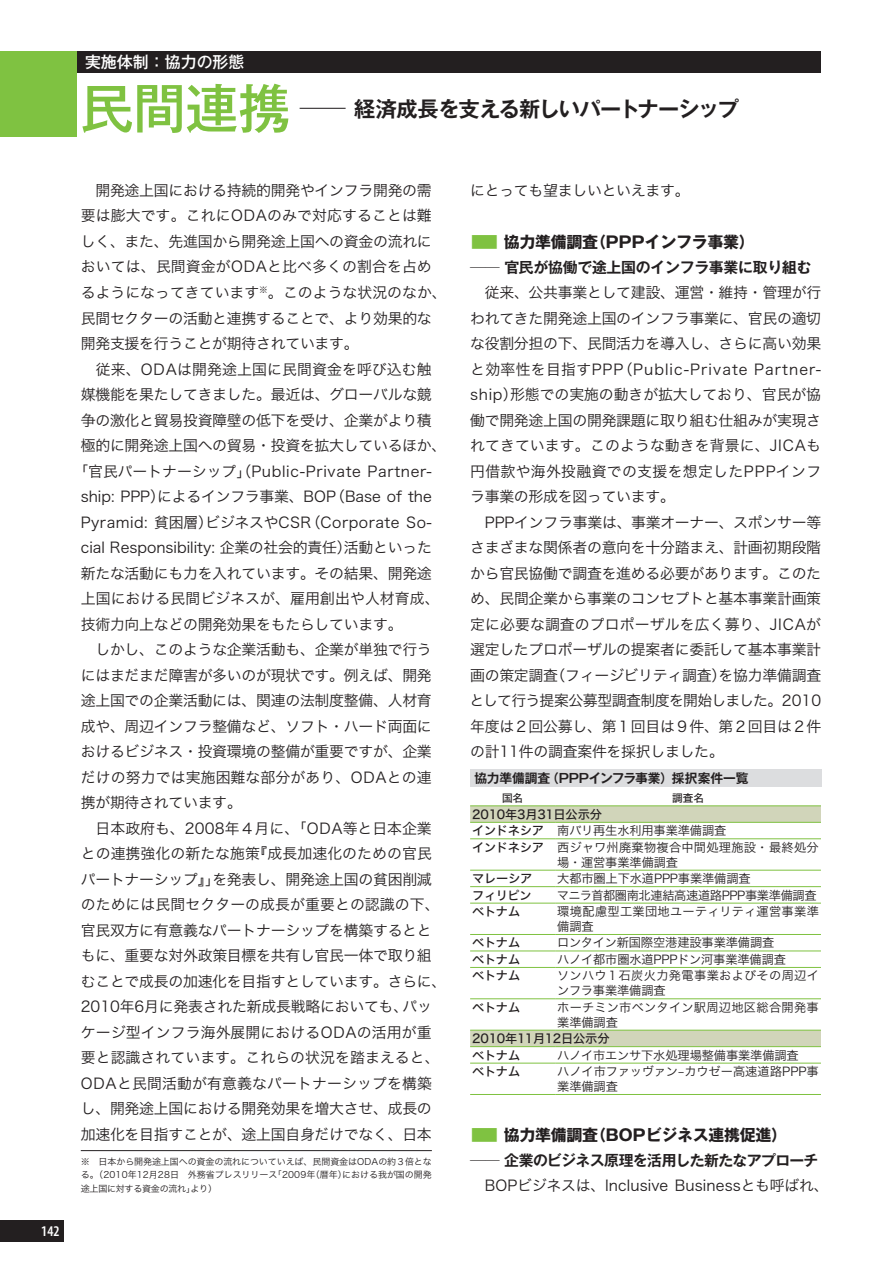
<style>
.page{position:relative;width:893px;height:1263px;background:#fff}
.page>*{position:absolute;margin:0;border:0;box-sizing:border-box;transform-origin:0 0}
.t1{font:700 21.3px "Gothic MB101 Pro De";letter-spacing:-.04em;color:#231f20}
.t2{font:700 15.9px "Gothic MB101 Pro";letter-spacing:-.015em;color:#231f20}
.t3{font:500 15.9px "Gothic MB101 Pro";color:#fff}
.t4{font:14.85px/25.5px "Hira Kaku Pro W3";letter-spacing:-.02em;color:#231f20}
.t5{font:14.85px "Hira Kaku Pro W3";letter-spacing:.005em;color:#231f20}
.t6{font:14.85px "Hira Kaku Pro W3";color:#231f20}
.t7{font:700 14.85px "Gothic MB101 Pro De";letter-spacing:-.03em;color:#231f20}
.t8{font:14.85px "Hira Kaku Pro W3";letter-spacing:.045em;color:#231f20}
.t9{font:14.85px "Hira Kaku Pro W3";letter-spacing:.03em;color:#231f20}
.t10{font:14.85px "Hira Kaku Pro W3";letter-spacing:.01em;color:#231f20}
.t11{font:600 condensed 14.85px "Myriad Pro";color:#fff}
.t12{font:700 12.75px "Gothic MB101 Pro De";letter-spacing:-.015em;color:#231f20}
.t13{font:12.15px/14.9px "Hira Kaku Pro W3";letter-spacing:-.01em;color:#231f20}
.t14{font:12.15px/16.5px "Hira Kaku Std W5";letter-spacing:-.02em;color:#231f20}
.t15{font:12.15px/14.9px "Hira Kaku Pro W3";letter-spacing:.02em;color:#231f20}
.t16{font:12.15px/16.5px "Hira Kaku Pro W3";letter-spacing:.01em;color:#231f20}
.t17{font:12.15px/14.9px "Hira Kaku Pro W3";letter-spacing:.025em;color:#231f20}
.t18{font:12.15px "Hira Kaku Pro W3";letter-spacing:-.03em;color:#231f20}
.t19{font:10.65px "Hira Kaku Std W5";color:#231f20}
.t20{font:9px/13.4px "Hira Kaku Pro W3";letter-spacing:-.01em;color:#231f20;text-align:justify}
.s1{font-family:"Gothic MB101 Pro";font-weight:500;font-size:53.1px;color:#7fc241}
.s2{font-size:25.5px}
.s3{color:#7fc241}
.s4{font-family:"Hira Kaku Std W5"}
</style>
<div class="page">
<div style="left:77px;top:51px;width:744px;height:21px;background:#231f20"></div>
<div style="left:0;top:51px;width:77px;height:85px;background:#7fc241"></div>
<div style="left:470px;top:770px;width:351px;height:17px;background:#dcdddf"></div>
<svg style="left:470px;top:806px;width:351px;height:240px"></svg>
<hr style="left:470px;top:805px;width:85px;height:1px;background:#7fc241">
<hr style="left:555px;top:805px;width:266px;height:1px;background:#7fc241">
<hr style="left:470px;top:822px;width:85px;height:1px;background:#7fc241">
<hr style="left:555px;top:822px;width:266px;height:1px;background:#7fc241">
<hr style="left:470px;top:838px;width:85px;height:1px;background:#7fc241">
<hr style="left:555px;top:838px;width:266px;height:1px;background:#7fc241">
<hr style="left:470px;top:870px;width:85px;height:1px;background:#7fc241">
<hr style="left:555px;top:870px;width:266px;height:1px;background:#7fc241">
<hr style="left:470px;top:886px;width:85px;height:1px;background:#7fc241">
<hr style="left:555px;top:886px;width:266px;height:1px;background:#7fc241">
<hr style="left:470px;top:903px;width:85px;height:1px;background:#7fc241">
<hr style="left:555px;top:903px;width:266px;height:1px;background:#7fc241">
<hr style="left:470px;top:934px;width:85px;height:1px;background:#7fc241">
<hr style="left:555px;top:934px;width:266px;height:1px;background:#7fc241">
<hr style="left:470px;top:951px;width:85px;height:1px;background:#7fc241">
<hr style="left:555px;top:951px;width:266px;height:1px;background:#7fc241">
<hr style="left:470px;top:967px;width:85px;height:1px;background:#7fc241">
<hr style="left:555px;top:967px;width:266px;height:1px;background:#7fc241">
<hr style="left:470px;top:998px;width:85px;height:1px;background:#7fc241">
<hr style="left:555px;top:998px;width:266px;height:1px;background:#7fc241">
<hr style="left:470px;top:1030px;width:85px;height:1px;background:#7fc241">
<hr style="left:555px;top:1030px;width:266px;height:1px;background:#7fc241">
<hr style="left:470px;top:1046px;width:85px;height:1px;background:#7fc241">
<hr style="left:555px;top:1046px;width:266px;height:1px;background:#7fc241">
<hr style="left:470px;top:1063px;width:85px;height:1px;background:#7fc241">
<hr style="left:555px;top:1063px;width:266px;height:1px;background:#7fc241">
<hr style="left:470px;top:1094px;width:85px;height:1px;background:#7fc241">
<hr style="left:555px;top:1094px;width:266px;height:1px;background:#7fc241">
<hr style="left:81px;top:1150px;width:351px;height:1px;background:#231f20">
<div style="left:0;top:1220px;width:64px;height:22px;background:#231f20"></div>
<p class="t11" style="left:41px;top:1222px;width:20px">142</p>
<p class="t3" style="left:85px;top:48px;width:161px">実施体制：協力の形態</p>
<h1 class="t1" style="left:81px;top:91px;width:660px"><span class="s1">民間連携</span> <span class="s2">─</span> 経済成長を支える新しいパートナーシップ</h1>
<p class="t4" style="left:81px;top:177px;width:353px">　開発途上国における持続的開発やインフラ開発の需</p>
<p class="t5" style="left:81px;top:203px;width:353px">要は膨大です。これにODAのみで対応することは難</p>
<p class="t4" style="left:81px;top:228px;width:353px">しく、また、先進国から開発途上国への資金の流れに</p>
<p class="t5" style="left:81px;top:254px;width:353px">おいては、民間資金がODAと比べ多くの割合を占め</p>
<p class="t6" style="left:81px;top:279px;width:367px">るようになってきています<sup>※</sup>。このような状況のなか、</p>
<p class="t4" style="left:81px;top:304px;width:353px">民間セクターの活動と連携することで、より効果的な</p>
<p class="t4" style="left:81px;top:330px;width:280px">開発支援を行うことが期待されています。</p>
<p class="t5" style="left:81px;top:356px;width:353px">　従来、ODAは開発途上国に民間資金を呼び込む触</p>
<p class="t4" style="left:81px;top:381px;width:353px">媒機能を果たしてきました。最近は、グローバルな競</p>
<p class="t4" style="left:81px;top:406px;width:353px">争の激化と貿易投資障壁の低下を受け、企業がより積</p>
<p class="t4" style="left:81px;top:432px;width:367px">極的に開発途上国への貿易・投資を拡大しているほか、</p>
<p class="t8" style="left:73px;top:458px;width:360px">「官民パートナーシップ」（Public-Private Partner-</p>
<p class="t6" style="left:81px;top:483px;width:353px">ship: PPP）によるインフラ事業、BOP（Base of the</p>
<p class="t9" style="left:81px;top:509px;width:353px">Pyramid: 貧困層）ビジネスやCSR（Corporate So-</p>
<p class="t6" style="left:81px;top:534px;width:353px">cial Responsibility: 企業の社会的責任）活動といった</p>
<p class="t4" style="left:81px;top:559px;width:353px">新たな活動にも力を入れています。その結果、開発途</p>
<p class="t5" style="left:81px;top:585px;width:360px">上国における民間ビジネスが、雇用創出や人材育成、</p>
<p class="t4" style="left:81px;top:610px;width:323px">技術力向上などの開発効果をもたらしています。</p>
<p class="t4" style="left:81px;top:636px;width:353px">　しかし、このような企業活動も、企業が単独で行う</p>
<p class="t4" style="left:81px;top:661px;width:353px">にはまだまだ障害が多いのが現状です。例えば、開発</p>
<p class="t4" style="left:81px;top:687px;width:353px">途上国での企業活動には、関連の法制度整備、人材育</p>
<p class="t4" style="left:81px;top:712px;width:353px">成や、周辺インフラ整備など、ソフト・ハード両面に</p>
<p class="t4" style="left:81px;top:738px;width:353px">おけるビジネス・投資環境の整備が重要ですが、企業</p>
<p class="t5" style="left:81px;top:764px;width:353px">だけの努力では実施困難な部分があり、ODAとの連</p>
<p class="t4" style="left:81px;top:789px;width:163px">携が期待されています。</p>
<p class="t6" style="left:81px;top:815px;width:353px">　日本政府も、2008年４月に、「ODA等と日本企業</p>
<p class="t5" style="left:81px;top:840px;width:353px">との連携強化の新たな施策『成長加速化のための官民</p>
<p class="t4" style="left:81px;top:865px;width:353px">パートナーシップ』」を発表し、開発途上国の貧困削減</p>
<p class="t5" style="left:81px;top:891px;width:360px">のためには民間セクターの成長が重要との認識の下、</p>
<p class="t4" style="left:81px;top:916px;width:353px">官民双方に有意義なパートナーシップを構築するとと</p>
<p class="t4" style="left:81px;top:942px;width:353px">もに、重要な対外政策目標を共有し官民一体で取り組</p>
<p class="t4" style="left:81px;top:967px;width:367px">むことで成長の加速化を目指すとしています。さらに、</p>
<p class="t4" style="left:81px;top:993px;width:353px">2010年6月に発表された新成長戦略においても、パッ</p>
<p class="t5" style="left:81px;top:1019px;width:353px">ケージ型インフラ海外展開におけるODAの活用が重</p>
<p class="t5" style="left:81px;top:1044px;width:360px">要と認識されています。これらの状況を踏まえると、</p>
<p class="t10" style="left:81px;top:1070px;width:353px">ODAと民間活動が有意義なパートナーシップを構築</p>
<p class="t4" style="left:81px;top:1095px;width:353px">し、開発途上国における開発効果を増大させ、成長の</p>
<p class="t4" style="left:81px;top:1120px;width:353px">加速化を目指すことが、途上国自身だけでなく、日本</p>
<p class="t20" style="left:81px;top:1154px;width:353px">※　日本から開発途上国への資金の流れについていえば、民間資金はODAの約３倍となる。（2010年12月28日　外務省プレスリリース「2009年（暦年）における我が国の開発途上国に対する資金の流れ」より）</p>
<p class="t4" style="left:470px;top:177px;width:221px">にとっても望ましいといえます。</p>
<p class="t2" style="left:470px;top:229px;width:286px"><span class="s3">■</span> 協力準備調査（PPPインフラ事業）</p>
<p class="t7" style="left:470px;top:254px;width:343px">── 官民が協働で途上国のインフラ事業に取り組む</p>
<p class="t4" style="left:470px;top:279px;width:353px">　従来、公共事業として建設、運営・維持・管理が行われてきた開発途上国のインフラ事業に、官民の適切な役割分担の下、民間活力を導入し、さらに高い効果と効率性を目指すPPP（Public-Private Partner&shy;ship）形態での実施の動きが拡大しており、官民が協働で開発途上国の開発課題に取り組む仕組みが実現されてきています。このような動きを背景に、JICAも円借款や海外投融資での支援を想定したPPPインフラ事業の形成を図っています。<br>　PPPインフラ事業は、事業オーナー、スポンサー等さまざまな関係者の意向を十分踏まえ、計画初期段階から官民協働で調査を進める必要があります。このため、民間企業から事業のコンセプトと基本事業計画策定に必要な調査のプロポーザルを広く募り、JICAが選定したプロポーザルの提案者に委託して基本事業計画の策定調査（フィージビリティ調査）を協力準備調査として行う提案公募型調査制度を開始しました。2010年度は２回公募し、第１回目は９件、第２回目は２件の計11件の調査案件を採択しました。</p>
<p class="t12" style="left:474px;top:768px;width:276px">協力準備調査（PPPインフラ事業）採択案件一覧</p>
<p class="t19" style="left:502px;top:790px;width:23px">国名</p>
<p class="t19" style="left:672px;top:790px;width:33px">調査名</p>
<p class="t14" style="left:472px;top:806px;width:131px">2010年3月31日公示分</p>
<p class="t16" style="left:472px;top:821px;width:348px"><span class="s4">インドネシア</span> 南バリ再生水利用事業準備調査<br><span class="s4">インドネシア</span> 西ジャワ州廃棄物複合中間処理施設・最終処分</p>
<p class="t13" style="left:557px;top:854px;width:122px">場・運営事業準備調査</p>
<p class="t14" style="left:472px;top:870px;width:62px">マレーシア</p>
<p class="t13" style="left:557px;top:870px;width:195px">大都市圏上下水道PPP事業準備調査</p>
<p class="t14" style="left:472px;top:887px;width:61px">フィリピン</p>
<p class="t18" style="left:557px;top:884px;width:261px">マニラ首都圏南北連結高速道路PPP事業準備調査</p>
<p class="t14" style="left:472px;top:903px;width:50px">ベトナム</p>
<p class="t17" style="left:557px;top:903px;width:263px">環境配慮型工業団地ユーティリティ運営事業準備調査</p>
<p class="t14" style="left:472px;top:935px;width:50px">ベトナム</p>
<p class="t13" style="left:557px;top:934px;width:219px">ロンタイン新国際空港建設事業準備調査</p>
<p class="t14" style="left:472px;top:951px;width:50px">ベトナム</p>
<p class="t13" style="left:557px;top:951px;width:230px">ハノイ都市圏水道PPPドン河事業準備調査</p>
<p class="t14" style="left:472px;top:968px;width:50px">ベトナム</p>
<p class="t15" style="left:557px;top:967px;width:263px">ソンハウ１石炭火力発電事業およびその周辺インフラ事業準備調査</p>
<p class="t14" style="left:472px;top:999px;width:50px">ベトナム</p>
<p class="t15" style="left:557px;top:999px;width:263px">ホーチミン市ベンタイン駅周辺地区総合開発事業準備調査</p>
<p class="t14" style="left:472px;top:1030px;width:139px">2010年11月12日公示分ベトナム</p>
<p class="t13" style="left:557px;top:1047px;width:243px">ハノイ市エンサ下水処理場整備事業準備調査</p>
<p class="t14" style="left:472px;top:1063px;width:50px">ベトナム</p>
<p class="t13" style="left:557px;top:1063px;width:263px">ハノイ市ファッヴァン-カウゼー高速道路PPP事業準備調査</p>
<p class="t2" style="left:470px;top:1122px;width:318px"><span class="s3">■</span> 協力準備調査（BOPビジネス連携促進）</p>
<p class="t7" style="left:470px;top:1147px;width:350px">── 企業のビジネス原理を活用した新たなアプローチ</p>
<p class="t5" style="left:470px;top:1172px;width:360px">　BOPビジネスは、Inclusive Businessとも呼ばれ、</p>
</div>
